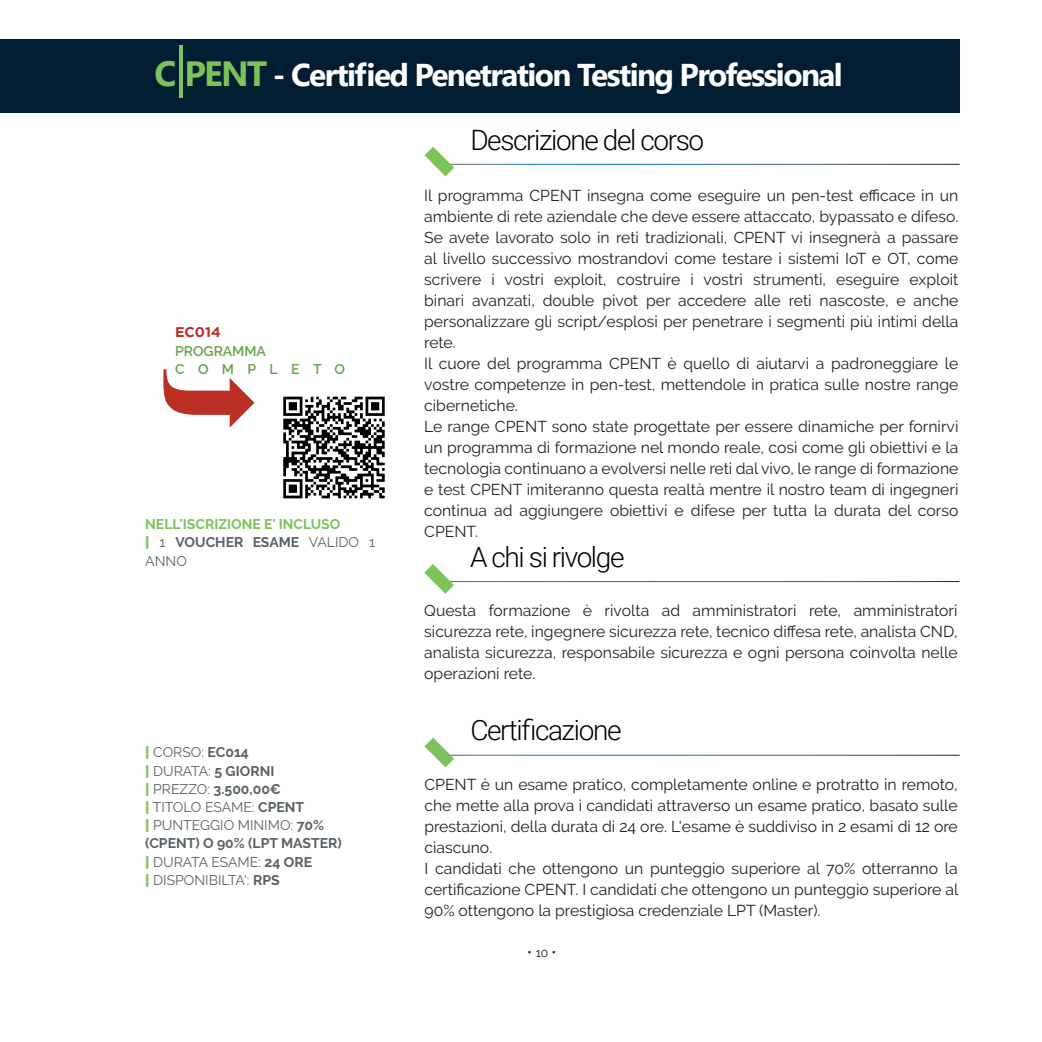
<style>
.page{position:relative;width:1042px;height:1042px;background:#fff}
.page>*{position:absolute;margin:0;border:0;box-sizing:border-box;transform-origin:0 0}
.t1{font:700 31.5px "Segoe UI";letter-spacing:-.05em;color:#fff}
.t2{font:300 28px "Roboto";letter-spacing:-.05em;color:#000}
.t3{font:15.75px/21px "Raleway";color:#231f20}
.t4{font:14px/18.2px "Raleway";color:#5a6267}
.t5{font:700 14px/18.2px "Raleway";color:#7bc35a}
.t6{font:600 14px/18.2px "Raleway";color:#65a34a}
.t7{font:700 14px "Gotham";color:#bc2f25}
.t8{font:14px "Raleway";color:#231f20}
.s1{font-size:35px;color:#7bc35a}
.s2{font-weight:400;font-size:52.5px;color:#7bc35a}
.s3{font-weight:900}
.s4{font-weight:400;color:#5a6267}
.s5{color:#5a6267}
.s6{font-weight:900;color:#7bc35a}
.s7{font-weight:700}
.s8{font-size:12.25px}
</style>
<div class="page">
<img style="left:283px;top:396px;width:102px;height:103px">
<div style="left:0;top:39px;width:960px;height:73px;background:#001d31"></div>
<svg style="left:424px;top:564px;width:43px;height:30px"></svg>
<svg style="left:424px;top:737px;width:43px;height:31px"></svg>
<svg style="left:424px;top:146px;width:43px;height:31px"></svg>
<h1 class="t1" style="left:154px;top:45px;width:690px"><span class="s1">C</span><span class="s2">|</span><span class="s1">PENT</span> - Certified Penetration Testing Professional</h1>
<p class="t7" style="left:175px;top:324px;width:47px">EC014</p>
<p class="t6" style="left:175px;top:342px;width:171px">PROGRAMMA<br>COMPLETO</p>
<p class="t5" style="left:145px;top:515px;width:231px">NELL'ISCRIZIONE E' INCLUSO<br><span class="s3">|</span> <span class="s4">1</span> <span class="s5">VOUCHER ESAME</span> <span class="s4">VALIDO 1<br>ANNO</span></p>
<p class="t4" style="left:145px;top:743px;width:198px"><span class="s6">|</span> CORSO: <span class="s7">EC014<br></span><span class="s6">|</span> DURATA: <span class="s7">5 GIORNI<br></span><span class="s6">|</span> PREZZO: <span class="s7">3.500,00€<br></span><span class="s6">|</span> TITOLO ESAME: <span class="s7">CPENT<br></span><span class="s6">|</span> PUNTEGGIO MINIMO: <span class="s7">70% (CPENT) O 90% (LPT MASTER) </span><span class="s6">|</span> DURATA ESAME: <span class="s7">24 ORE<br></span><span class="s6">|</span> DISPONIBILTA': <span class="s7">RPS</span></p>
<h2 class="t2" style="left:470px;top:120px;width:235px">Descrizione del corso</h2>
<p class="t3" style="left:424px;top:184px;width:536px">Il programma CPENT insegna come eseguire un pen-test efficace in un ambiente di rete aziendale che deve essere attaccato, bypassato e difeso.<br>Se avete lavorato solo in reti tradizionali, CPENT vi insegnerà a passare al livello successivo mostrandovi come testare i sistemi IoT e OT, come scrivere i vostri exploit, costruire i vostri strumenti, eseguire exploit binari avanzati, double pivot per accedere alle reti nascoste, e anche personalizzare gli script/esplosi per penetrare i segmenti più intimi della rete.<br>Il cuore del programma CPENT è quello di aiutarvi a padroneggiare le vostre competenze in pen-test, mettendole in pratica sulle nostre range cibernetiche.<br>Le range CPENT sono state progettate per essere dinamiche per fornirvi un programma di formazione nel mondo reale, così come gli obiettivi e la tecnologia continuano a evolversi nelle reti dal vivo, le range di formazione e test CPENT imiteranno questa realtà mentre il nostro team di ingegneri continua ad aggiungere obiettivi e difese per tutta la durata del corso CPENT.</p>
<h2 class="t2" style="left:470px;top:537px;width:156px">A chi si rivolge</h2>
<p class="t3" style="left:424px;top:600px;width:535px;text-align:justify">Questa formazione è rivolta ad amministratori rete, amministratori sicurezza rete, ingegnere sicurezza rete, tecnico diffesa rete, analista CND, analista sicurezza, responsabile sicurezza e ogni persona coinvolta nelle operazioni rete.</p>
<h2 class="t2" style="left:470px;top:711px;width:153px">Certificazione</h2>
<p class="t3" style="left:424px;top:773px;width:535px">CPENT è un esame pratico, completamente online e protratto in remoto, che mette alla prova i candidati attraverso un esame pratico, basato sulle prestazioni, della durata di 24 ore. L'esame è suddiviso in 2 esami di 12 ore ciascuno.<br>I candidati che ottengono un punteggio superiore al 70% otterranno la certificazione CPENT. I candidati che ottengono un punteggio superiore al 90% ottengono la prestigiosa credenziale LPT (Master).</p>
<p class="t8" style="left:527px;top:943px;width:31px">• <span class="s8">10</span> •</p>
</div>
